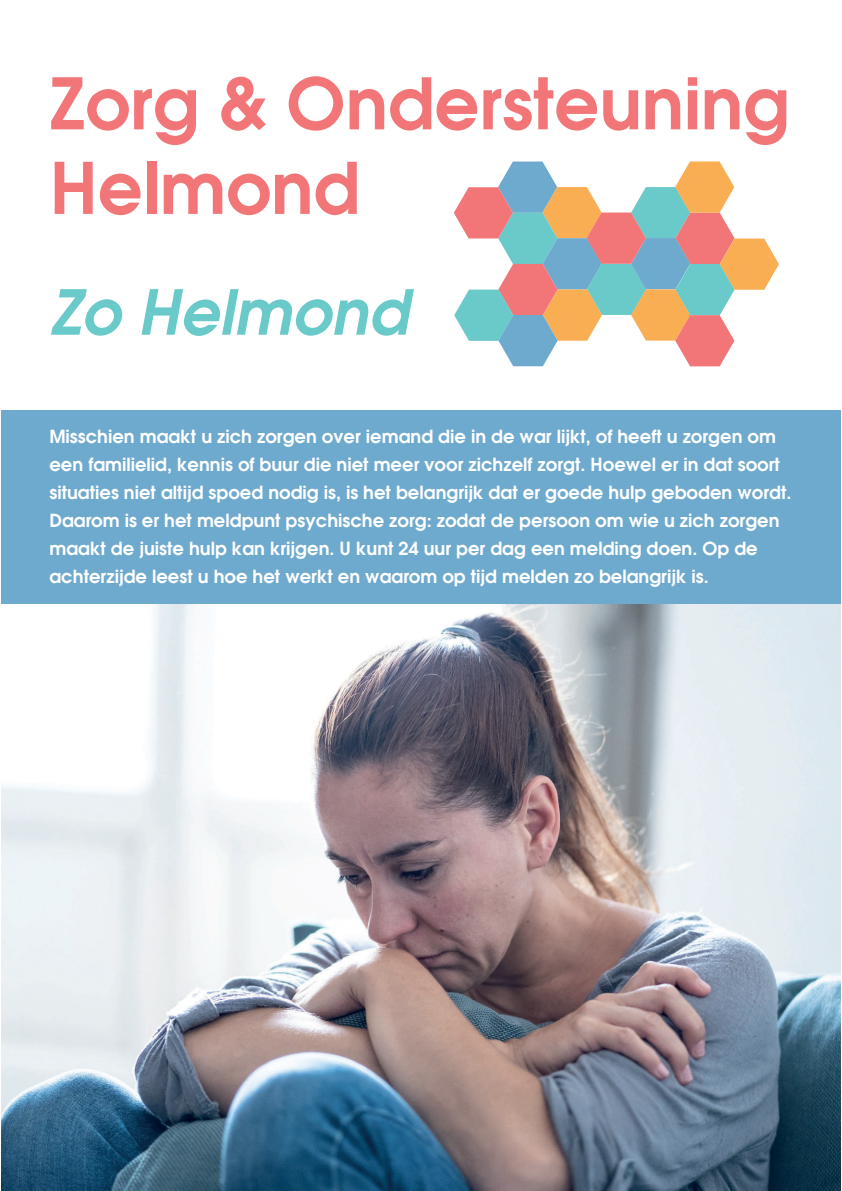
<style>
.page{position:relative;width:842px;height:1191px;background:#fff}
.page>*{position:absolute;margin:0;border:0;box-sizing:border-box;transform-origin:0 0}
.t1{font:700 70.4px/84.5px "Avalon";color:#f27678}
.t2{font:italic 700 61.6px "Avalon";color:#6ac9c9}
.t3{font:700 18px/28px "Avalon";color:#fff}
</style>
<div class="page">
<svg style="left:454px;top:161px;width:325px;height:205px"></svg>
<div style="left:1px;top:410px;width:839px;height:194px;background:#6ea9ce"></div>
<img style="left:1px;top:604px;width:839px;height:587px">
<h1 class="t1" style="left:50px;top:65px;width:741px">Zorg &amp; Ondersteuning<br>Helmond</h1>
<h2 class="t2" style="left:50px;top:277px;width:360px">Zo Helmond</h2>
<p class="t3" style="left:49px;top:424px;width:744px">Misschien maakt u zich zorgen over iemand die in de war lijkt, of heeft u zorgen om een familielid, kennis of buur die niet meer voor zichzelf zorgt. Hoewel er in dat soort situaties niet altijd spoed nodig is, is het belangrijk dat er goede hulp geboden wordt.<br>Daarom is er het meldpunt psychische zorg: zodat de persoon om wie u zich zorgen maakt de juiste hulp kan krijgen. U kunt 24 uur per dag een melding doen. Op de achterzijde leest u hoe het werkt en waarom op tijd melden zo belangrijk is.</p>
</div>
